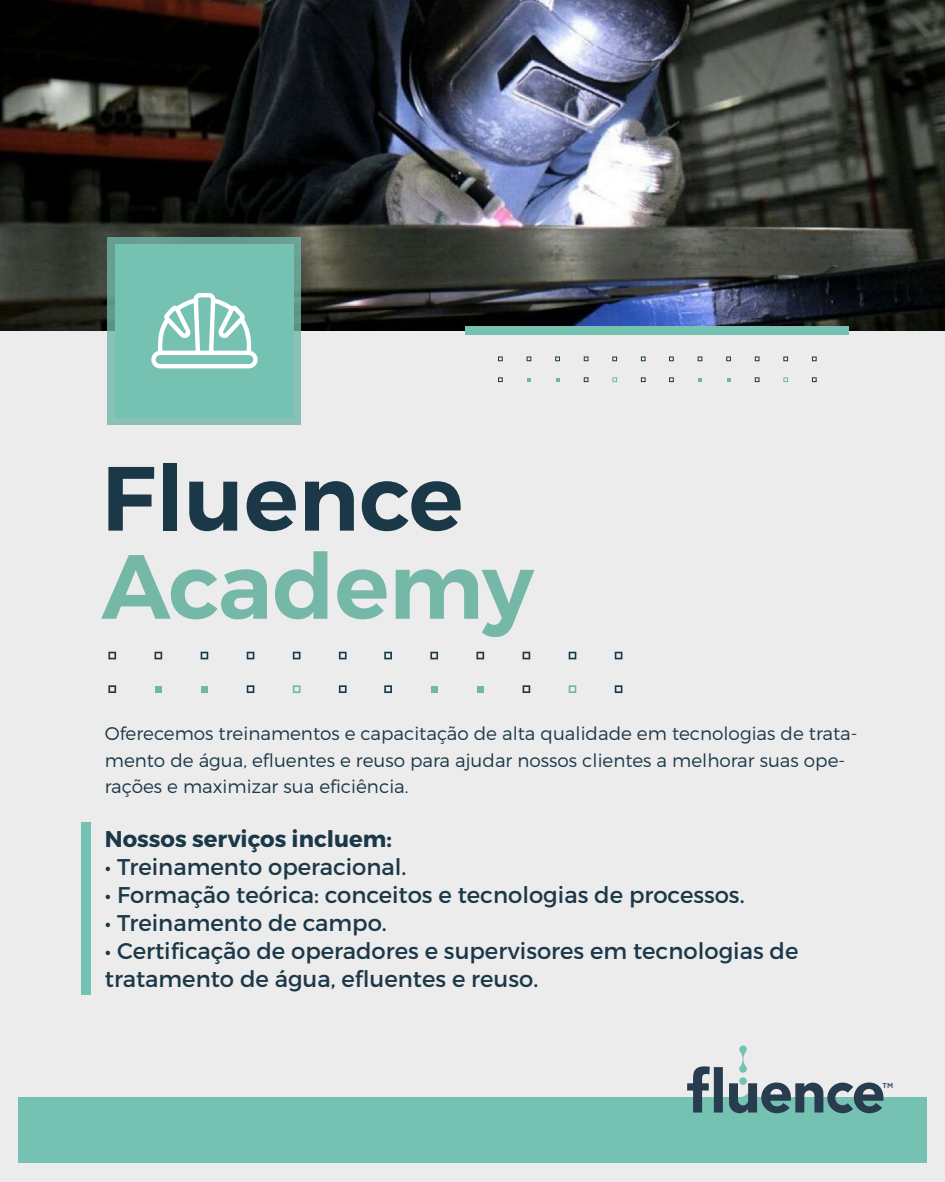
<style>
.page{position:relative;width:945px;height:1182px;background:#fff}
.page>*{position:absolute;margin:0;border:0;box-sizing:border-box;transform-origin:0 0}
.t1{font:600 90.91px "Montserrat";color:#1b3849}
.t2{font:600 90.91px "Montserrat";letter-spacing:-.005em;color:#75b8a8}
.t3{font:22.75px/28px "Montserrat";color:#1b3849}
.t4{font:700 22.75px "Montserrat";color:#1b3849}
.t5{font:300 18.38px/26.2px "Montserrat";color:#1b3849}
.t6{font:500 7px "Gotham";color:#273c4e}
</style>
<div class="page">
<div style="left:0;top:259px;width:945px;height:922px;background:#ececec"></div>
<svg style="left:155px;top:686px;width:6px;height:6px"></svg>
<svg style="left:201px;top:686px;width:6px;height:6px"></svg>
<svg style="left:293px;top:685px;width:7px;height:8px"></svg>
<svg style="left:108px;top:651px;width:8px;height:8px"></svg>
<svg style="left:155px;top:651px;width:7px;height:8px"></svg>
<svg style="left:201px;top:651px;width:7px;height:8px"></svg>
<svg style="left:247px;top:651px;width:7px;height:8px"></svg>
<svg style="left:293px;top:651px;width:7px;height:8px"></svg>
<svg style="left:339px;top:651px;width:8px;height:8px"></svg>
<svg style="left:108px;top:685px;width:8px;height:8px"></svg>
<svg style="left:247px;top:685px;width:7px;height:8px"></svg>
<svg style="left:339px;top:685px;width:8px;height:8px"></svg>
<svg style="left:431px;top:686px;width:6px;height:6px"></svg>
<svg style="left:477px;top:686px;width:6px;height:6px"></svg>
<svg style="left:569px;top:685px;width:7px;height:8px"></svg>
<svg style="left:384px;top:651px;width:8px;height:8px"></svg>
<svg style="left:430px;top:651px;width:8px;height:8px"></svg>
<svg style="left:476px;top:651px;width:8px;height:8px"></svg>
<svg style="left:523px;top:651px;width:7px;height:8px"></svg>
<svg style="left:569px;top:651px;width:7px;height:8px"></svg>
<svg style="left:615px;top:651px;width:7px;height:8px"></svg>
<svg style="left:384px;top:685px;width:8px;height:8px"></svg>
<svg style="left:523px;top:685px;width:7px;height:8px"></svg>
<svg style="left:615px;top:685px;width:7px;height:8px"></svg>
<div style="left:18px;top:1097px;width:909px;height:65px;background:#75c2b2"></div>
<svg style="left:687px;top:1045px;width:196px;height:68px"></svg>
<img style="left:0;top:0;width:945px;height:330px">
<svg style="left:108px;top:237px;width:193px;height:187px;background:#75aea1"></svg>
<div style="left:115px;top:244px;width:179px;height:173px;background:#75c2b2"></div>
<svg style="left:151px;top:293px;width:107px;height:75px"></svg>
<svg style="left:527px;top:378px;width:4px;height:3px"></svg>
<svg style="left:612px;top:377px;width:5px;height:5px"></svg>
<svg style="left:498px;top:356px;width:5px;height:5px"></svg>
<svg style="left:527px;top:356px;width:4px;height:5px"></svg>
<svg style="left:555px;top:356px;width:5px;height:5px"></svg>
<svg style="left:584px;top:356px;width:4px;height:5px"></svg>
<svg style="left:612px;top:356px;width:5px;height:5px"></svg>
<svg style="left:641px;top:356px;width:5px;height:5px"></svg>
<svg style="left:498px;top:377px;width:5px;height:5px"></svg>
<svg style="left:584px;top:377px;width:4px;height:5px"></svg>
<svg style="left:641px;top:377px;width:5px;height:5px"></svg>
<svg style="left:698px;top:378px;width:4px;height:3px"></svg>
<svg style="left:783px;top:377px;width:5px;height:5px"></svg>
<svg style="left:669px;top:356px;width:5px;height:5px"></svg>
<svg style="left:698px;top:356px;width:4px;height:5px"></svg>
<svg style="left:726px;top:356px;width:5px;height:5px"></svg>
<svg style="left:755px;top:356px;width:5px;height:5px"></svg>
<svg style="left:783px;top:356px;width:5px;height:5px"></svg>
<svg style="left:812px;top:356px;width:5px;height:5px"></svg>
<svg style="left:669px;top:377px;width:5px;height:5px"></svg>
<svg style="left:755px;top:377px;width:5px;height:5px"></svg>
<svg style="left:812px;top:377px;width:5px;height:5px"></svg>
<div style="left:466px;top:326px;width:383px;height:9px;background:#75c2b2"></div>
<div style="left:81px;top:822px;width:9px;height:172px;background:#75c2b2"></div>
<h1 class="t1" style="left:101px;top:442px;width:363px">Fluence</h1>
<h1 class="t2" style="left:101px;top:530px;width:434px">Academy</h1>
<p class="t5" style="left:105px;top:720px;width:754px">Oferecemos treinamentos e capacitação de alta qualidade em tecnologias de trata&shy;mento de água, efluentes e reuso para ajudar nossos clientes a melhorar suas ope&shy;rações e maximizar sua eficiência.</p>
<p class="t4" style="left:105px;top:825px;width:288px">Nossos serviços incluem:</p>
<p class="t3" style="left:105px;top:853px;width:303px">• Treinamento operacional.</p>
<p class="t3" style="left:105px;top:881px;width:641px">• Formação teórica: conceitos e tecnologias de processos.</p>
<p class="t3" style="left:105px;top:909px;width:283px">• Treinamento de campo.</p>
<p class="t3" style="left:105px;top:937px;width:695px">• Certificação de operadores e supervisores em tecnologias de tratamento de água, efluentes e reuso.</p>
<p class="t6" style="left:883px;top:1080px;width:12px">TM</p>
</div>
